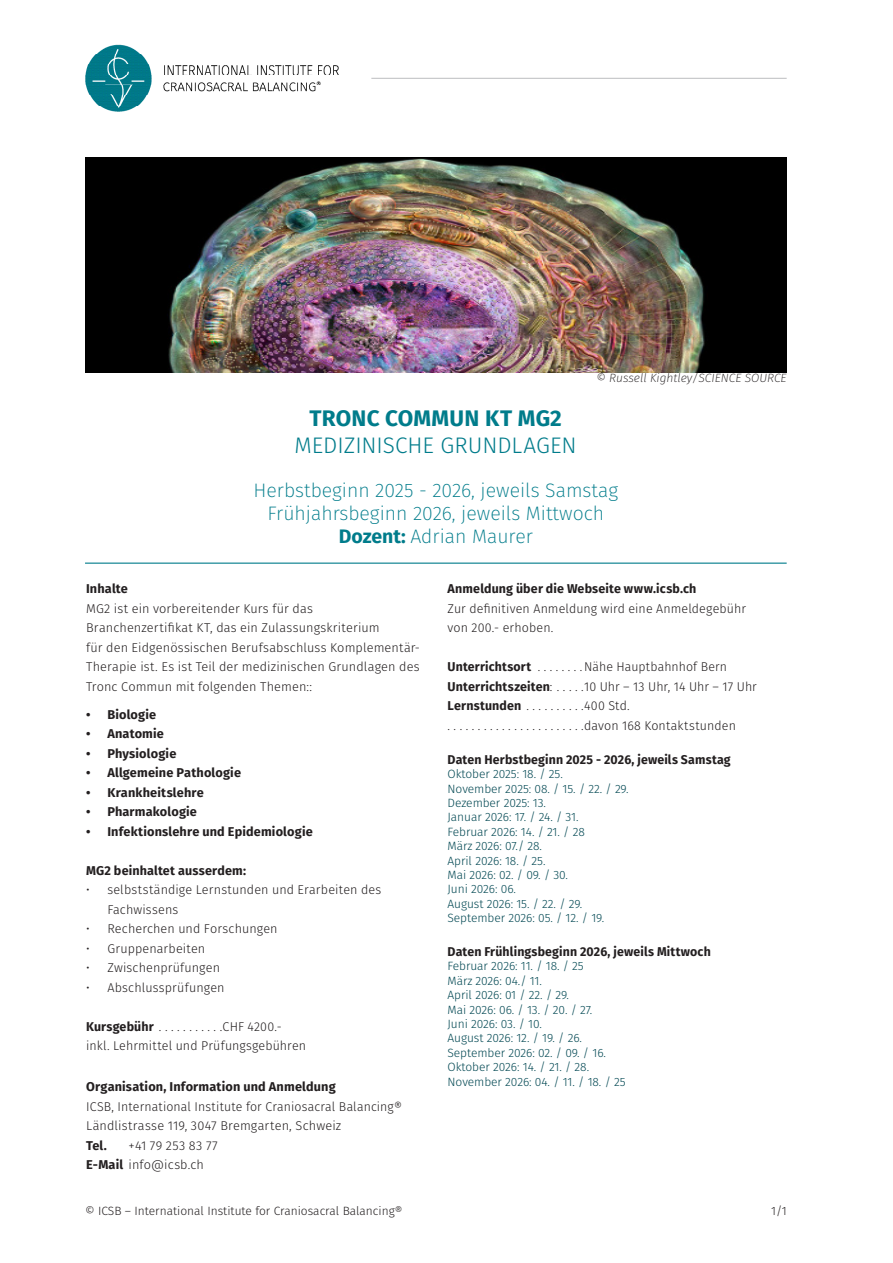
<style>
.page{position:relative;width:893px;height:1263px;background:#fff}
.page>*{position:absolute;margin:0;border:0;box-sizing:border-box;transform-origin:0 0}
.t1{font:300 22.5px "Fira Sans";letter-spacing:-.005em;color:#007c8b}
.t2{font:700 22.5px "Fira Sans";letter-spacing:.01em;color:#007c8b}
.t3{font:200 19.5px/23.4px "Fira Sans";color:#007c8b;text-align:center}
._1_1_1__Untertitel{font:300 12.75px/19.5px "Fira Sans";letter-spacing:.01em;color:#231f20}
.Grundtext{font:700 12.75px "Fira Sans";letter-spacing:.015em;color:#231f20}
.Grundtext-2{font:300 12.75px/19.5px "Fira Sans";letter-spacing:.01em;color:#231f20}
.Aufzählung_Punkte{font:700 12.75px "Fira Sans";letter-spacing:.01em;color:#231f20}
.Grundtext-3{font:300 12px "Fira Sans";letter-spacing:-.005em;color:#004752}
.t4{font:300 12px "Fira Sans";color:#231f20}
._1_1_1__Untertitel_nummeriert{font:italic 200 12px "Fira Sans";color:#231f20}
.s1{font-weight:700}
.s2{font-weight:300}
</style>
<div class="page">
<img style="left:85px;top:44px;width:254px;height:68px">
<hr style="left:371px;top:78px;width:416px;height:1px;background:#bcbdc0">
<hr style="left:85px;top:563px;width:702px;height:1px;background:#007c8b">
<img style="left:85px;top:157px;width:702px;height:215px">
<p class="_1_1_1__Untertitel_nummeriert" style="left:596px;top:370px;width:192px">© Russell Kightley/SCIENCE SOURCE</p>
<p class="t2" style="left:309px;top:399px;width:254px">TRONC COMMUN KT MG2</p>
<p class="t1" style="left:294px;top:429px;width:284px">MEDIZINISCHE GRUNDLAGEN</p>
<p class="t3" style="left:254px;top:478px;width:366px">Herbstbeginn 2025 - 2026, jeweils Samstag<br>Frühjahrsbeginn 2026, jeweils Mittwoch<br><span class="s1">Dozent:</span> Adrian Maurer</p>
<p class="_1_1_1__Untertitel" style="left:86px;top:579px;width:335px"><span class="s1">Inhalte<br></span>MG2 ist ein vorbereitender Kurs für das Branchenzertifikat KT, das ein Zulassungskriterium<br>für den Eidgenössischen Berufsabschluss Komplementär-Therapie ist. Es ist Teil der medizinischen Grundlagen des Tronc Commun mit folgenden Themen::</p>
<p class="Grundtext" style="left:86px;top:704px;width:72px">• Biologie</p>
<p class="Grundtext" style="left:86px;top:723px;width:79px">• Anatomie</p>
<p class="Grundtext" style="left:86px;top:743px;width:92px">• Physiologie</p>
<p class="Grundtext" style="left:86px;top:762px;width:156px">• Allgemeine Pathologie</p>
<p class="Grundtext" style="left:86px;top:782px;width:119px">• Krankheitslehre</p>
<p class="Grundtext" style="left:86px;top:801px;width:112px">• Pharmakologie</p>
<p class="Grundtext" style="left:86px;top:821px;width:228px">• Infektionslehre und Epidemiologie</p>
<p class="Aufzählung_Punkte" style="left:86px;top:860px;width:161px">MG2 beinhaltet ausserdem:</p>
<p class="_1_1_1__Untertitel" style="left:107px;top:880px;width:275px;text-indent:-21px">• selbstständige Lernstunden und Erarbeiten des<br>Fachwissens</p>
<p class="_1_1_1__Untertitel" style="left:86px;top:919px;width:193px">• Recherchen und Forschungen</p>
<p class="_1_1_1__Untertitel" style="left:86px;top:938px;width:121px">• Gruppenarbeiten</p>
<p class="_1_1_1__Untertitel" style="left:86px;top:958px;width:135px">• Zwischenprüfungen</p>
<p class="_1_1_1__Untertitel" style="left:86px;top:977px;width:140px">• Abschlussprüfungen</p>
<p class="Grundtext-2" style="left:86px;top:1016px;width:74px"><span class="s1">Kursgebühr</span>...........</p>
<p class="Grundtext" style="left:448px;top:578px;width:250px">Anmeldung über die Webseite www.icsb.ch</p>
<p class="Grundtext-2" style="left:448px;top:598px;width:300px">Zur definitiven Anmeldung wird eine Anmeldegebühr von 200.- erhoben.</p>
<p class="Grundtext" style="left:448px;top:656px;width:91px">Unterrichtsort <span class="s2">........</span></p>
<p class="Grundtext-2" style="left:584px;top:657px;width:145px">Nähe Hauptbahnhof Bern</p>
<p class="Grundtext" style="left:448px;top:676px;width:110px">Unterrichtszeiten<span class="s2">:.....</span></p>
<p class="Grundtext-2" style="left:584px;top:676px;width:174px">10 Uhr – 13 Uhr, 14 Uhr – 17 Uhr</p>
<p class="Grundtext" style="left:448px;top:695px;width:80px">Lernstunden<span class="s2">..........</span></p>
<p class="Grundtext-2" style="left:584px;top:696px;width:47px">400 Std.</p>
<p class="Grundtext-2" style="left:448px;top:715px;width:290px">. . . . . . . . . . . . . . . . . . . . . . .davon 168 Kontaktstunden</p>
<p class="Grundtext" style="left:448px;top:748px;width:285px">Daten Herbstbeginn 2025 - 2026, jeweils Samstag</p>
<p class="Grundtext-3" style="left:448px;top:765px;width:117px">Oktober 2025: 18. / 25.</p>
<p class="Grundtext-3" style="left:448px;top:780px;width:182px">November 2025: 08. / 15. / 22. / 29.</p>
<p class="Grundtext-3" style="left:448px;top:794px;width:100px">Dezember 2025: 13.</p>
<p class="Grundtext-3" style="left:448px;top:808px;width:132px">Januar 2026: 17. / 24. / 31.</p>
<p class="Grundtext-3" style="left:448px;top:823px;width:139px">Februar 2026: 14. / 21. / 28</p>
<p class="Grundtext-3" style="left:448px;top:837px;width:96px">März 2026: 07./ 28.</p>
<p class="Grundtext-3" style="left:448px;top:852px;width:99px">April 2026: 18. / 25.</p>
<p class="Grundtext-3" style="left:448px;top:866px;width:122px">Mai 2026: 02. / 09. / 30.</p>
<p class="Grundtext-3" style="left:448px;top:880px;width:70px">Juni 2026: 06.</p>
<p class="Grundtext-3" style="left:448px;top:895px;width:136px">August 2026: 15. / 22. / 29.</p>
<p class="Grundtext-3" style="left:448px;top:909px;width:158px">September 2026: 05. / 12. / 19.</p>
<p class="Grundtext" style="left:448px;top:941px;width:265px">Daten Frühlingsbeginn 2026, jeweils Mittwoch</p>
<p class="Grundtext-3" style="left:448px;top:958px;width:138px">Februar 2026: 11. / 18. / 25</p>
<p class="Grundtext-3" style="left:448px;top:972px;width:96px">März 2026: 04./ 11.</p>
<p class="Grundtext-3" style="left:448px;top:986px;width:123px">April 2026: 01 / 22. / 29.</p>
<p class="Grundtext-3" style="left:448px;top:1001px;width:146px">Mai 2026: 06. / 13. / 20. / 27.</p>
<p class="Grundtext-3" style="left:448px;top:1015px;width:96px">Juni 2026: 03. / 10.</p>
<p class="Grundtext-3" style="left:448px;top:1030px;width:136px">August 2026: 12. / 19. / 26.</p>
<p class="Grundtext-3" style="left:448px;top:1044px;width:160px">September 2026: 02. / 09. / 16.</p>
<p class="Grundtext-3" style="left:448px;top:1058px;width:143px">Oktober 2026: 14. / 21. / 28.</p>
<p class="Grundtext-3" style="left:448px;top:1073px;width:180px">November 2026: 04. / 11. / 18. / 25</p>
<p class="Grundtext-2" style="left:86px;top:1016px;width:221px;text-indent:136px">CHF 4200.- inkl. Lehrmittel und Prüfungsgebühren</p>
<p class="_1_1_1__Untertitel" style="left:86px;top:1077px;width:318px"><span class="s1">Organisation, Information und Anmeldung<br></span>ICSB, International Institute for Craniosacral Balancing® Ländlistrasse 119, 3047 Bremgarten, Schweiz<br><span class="s1">Tel.</span></p>
<p class="_1_1_1__Untertitel" style="left:86px;top:1135px;width:133px;text-indent:43px">+41 79 253 83 77<br><span class="s1">E-Mail</span> info@icsb.ch</p>
<p class="t4" style="left:85px;top:1202px;width:319px">© ICSB – International Institute for Craniosacral Balancing®</p>
<p class="t4" style="left:771px;top:1202px;width:17px">1/1</p>
</div>
